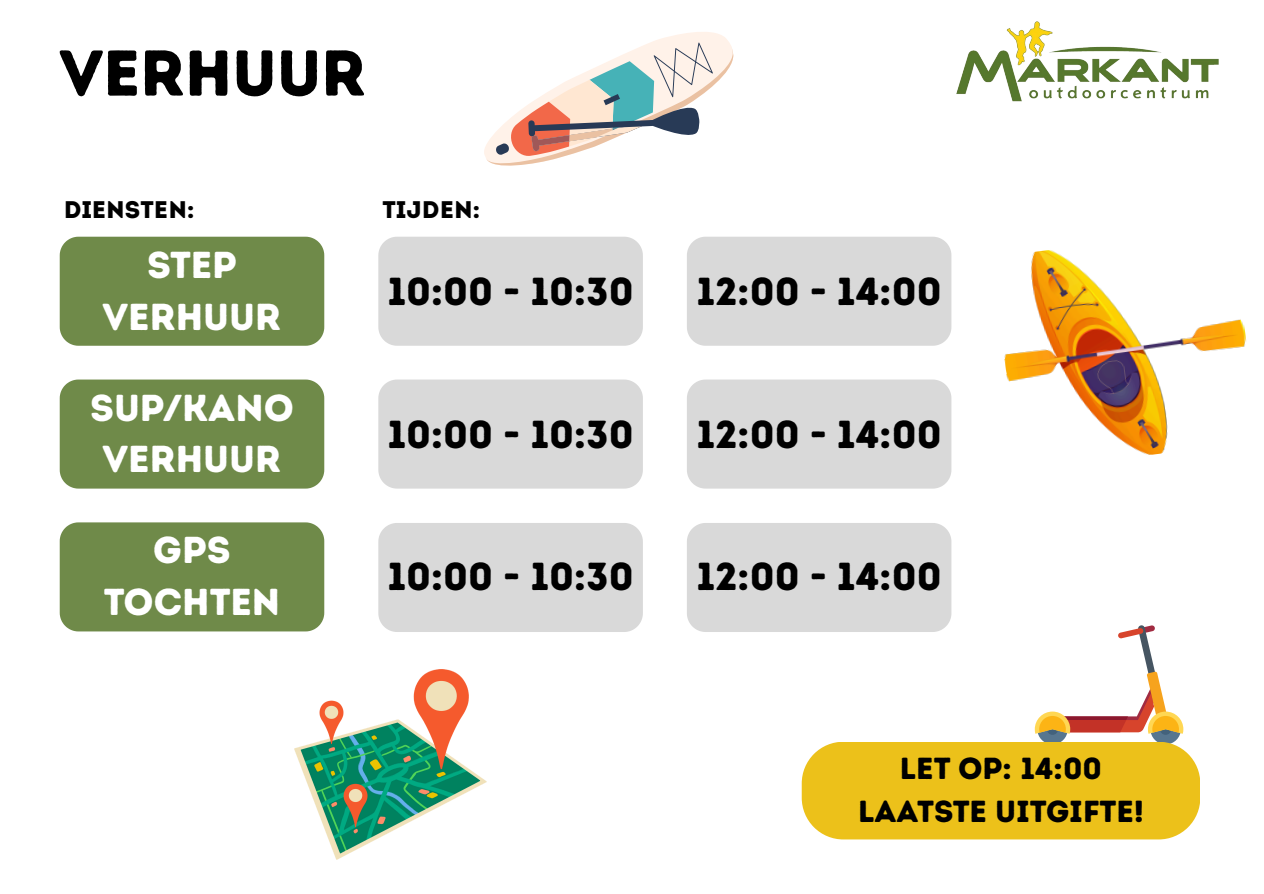
<style>
.page{position:relative;width:1264px;height:894px;background:#fff}
.page>*{position:absolute;margin:0;border:0;box-sizing:border-box;transform-origin:0 0}
.t1{font:64.5px "Intro Rust Base";color:#000}
.t2{font:39px "Intro Rust Base";color:#000}
.t3{font:37.5px/51.8px "Intro Rust Base";color:#fff;text-align:center}
.t4{font:30.45px/42.6px "Intro Rust Base";color:#000;text-align:center}
.t5{font:24px "Intro";color:#000}
</style>
<div class="page">
<div style="left:60px;top:237px;width:264px;height:108px;background:#6f8a49"></div>
<div style="left:60px;top:379px;width:264px;height:109px;background:#6f8a49"></div>
<div style="left:60px;top:522px;width:264px;height:109px;background:#6f8a49"></div>
<svg style="left:484px;top:32px;width:250px;height:134px"></svg>
<div style="left:378px;top:237px;width:265px;height:108px;background:#d9d9d9"></div>
<div style="left:378px;top:523px;width:265px;height:108px;background:#d9d9d9"></div>
<div style="left:378px;top:379px;width:265px;height:109px;background:#d9d9d9"></div>
<img style="left:1004px;top:250px;width:243px;height:205px">
<div style="left:687px;top:237px;width:264px;height:108px;background:#d9d9d9"></div>
<div style="left:687px;top:523px;width:264px;height:108px;background:#d9d9d9"></div>
<div style="left:687px;top:379px;width:264px;height:109px;background:#d9d9d9"></div>
<div style="left:1150px;top:713px;width:30px;height:31px;background:#57768f;border-radius:50%"></div>
<div style="left:1159px;top:723px;width:12px;height:11px;background:#43627c;border-radius:50%"></div>
<div style="left:1037px;top:713px;width:30px;height:31px;background:#57768f;border-radius:50%"></div>
<div style="left:1046px;top:723px;width:12px;height:11px;background:#43627c;border-radius:50%"></div>
<svg style="left:1034px;top:625px;width:149px;height:108px"></svg>
<img style="left:294px;top:669px;width:193px;height:190px">
<img style="left:956px;top:21px;width:263px;height:81px">
<div style="left:801px;top:741px;width:399px;height:98px;background:#ecc11a"></div>
<p class="t1" style="left:60px;top:34px;width:308px">VERHUUR</p>
<p class="t5" style="left:64px;top:199px;width:132px">DIENSTEN:</p>
<p class="t5" style="left:382px;top:199px;width:99px">TIJDEN:</p>
<h2 class="t3" style="left:103px;top:238px;width:179px">STEP<br>VERHUUR</h2>
<p class="t2" style="left:387px;top:267px;width:248px">10:00 - 10:30</p>
<p class="t3" style="left:90px;top:381px;width:205px">SUP/KANO<br>VERHUUR</p>
<h2 class="t3" style="left:104px;top:524px;width:178px">GPS<br>TOCHTEN</h2>
<p class="t2" style="left:387px;top:410px;width:248px">10:00 - 10:30</p>
<h2 class="t2" style="left:387px;top:553px;width:248px">10:00 - 10:30</h2>
<p class="t2" style="left:696px;top:267px;width:247px">12:00 - 14:00</p>
<p class="t2" style="left:696px;top:410px;width:247px">12:00 - 14:00</p>
<h2 class="t2" style="left:696px;top:553px;width:247px">12:00 - 14:00</h2>
<h2 class="t4" style="left:858px;top:747px;width:287px">LET OP: 14:00<br>LAATSTE UITGIFTE!</h2>
</div>
